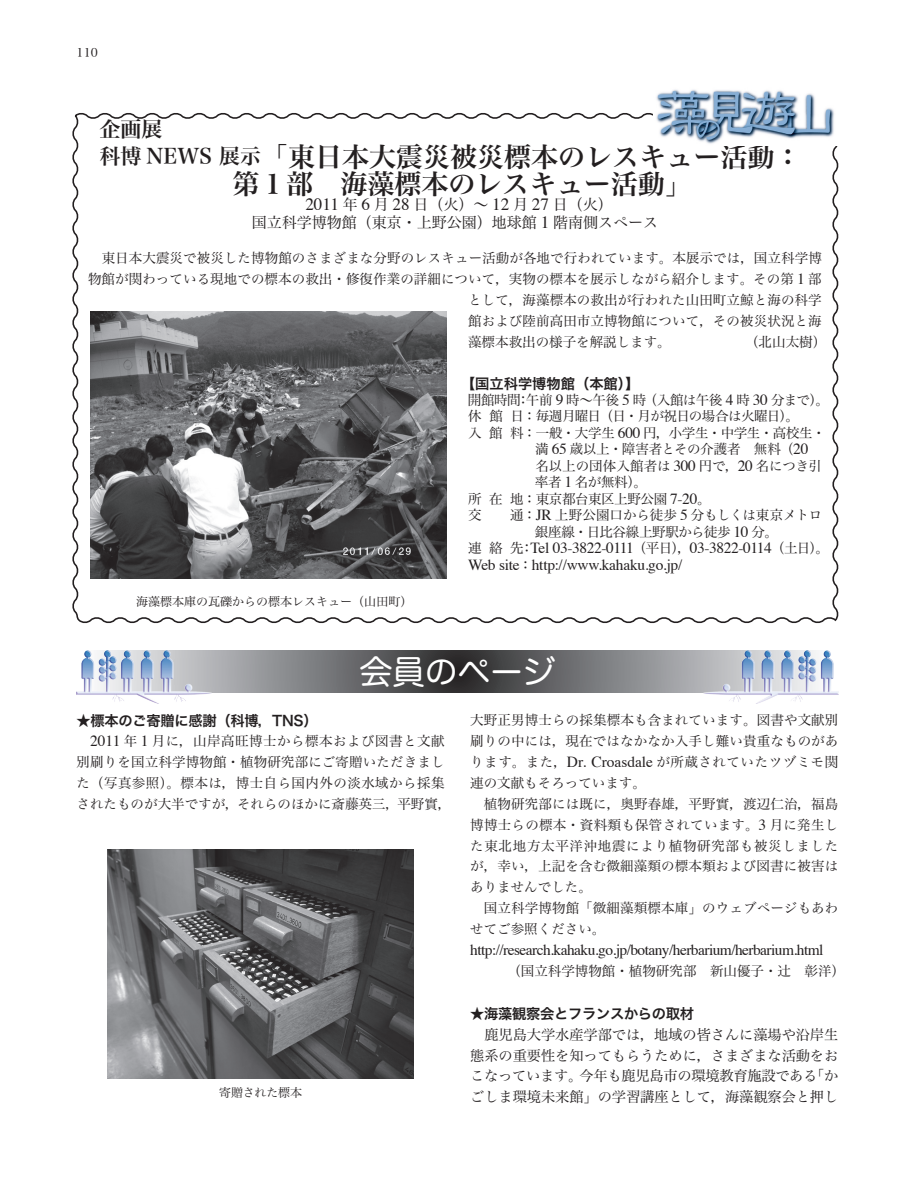
<style>
.page{position:relative;width:915px;height:1191px;background:#fff}
.page>*{position:absolute;margin:0;border:0;box-sizing:border-box;transform-origin:0 0}
.見出し{font:33px "Hira Maru Pro W4";letter-spacing:-.015em;color:#fff}
.t1{font:27px "Hira Min Pro W6";color:#231f20}
.t2{font:21px "Hira Min Pro W6";color:#231f20}
.t3{font:15.45px "Times";letter-spacing:-.035em;color:#231f20}
.t4{font:15.45px "Times";letter-spacing:-.015em;color:#231f20}
.t5{font:15px "Hira Min Pro W3";color:#231f20}
.t6{font:14.25px/20.9px "Hira Min Pro W3";letter-spacing:-.005em;color:#231f20;text-align:justify}
.t7{font:14.25px "Hira Kaku Pro W6";letter-spacing:-.02em;color:#231f20}
.t8{font:14.25px "Hira Kaku Pro W6";color:#231f20}
.t9{font:13.5px/21px "Hira Min Pro W3";letter-spacing:.005em;color:#231f20;text-align:justify}
.t10{font:13.5px/16.5px "Hira Min Pro W3";letter-spacing:-.02em;color:#231f20}
.t11{font:13.5px "Hira Min Pro W3";letter-spacing:-.03em;color:#231f20}
.t12{font:13.5px "Hira Min Pro W3";letter-spacing:-.04em;color:#231f20}
.t13{font:13.5px "Hira Min Pro W3";letter-spacing:-.025em;color:#231f20}
.本文{font:12px "Hira Min Pro W3";color:#231f20}
.s1{font-size:21px}
.s2{font-family:"Times";font-size:17.1px}
.s3{font-family:"Times";font-size:15.45px}
.s4{font-family:"Hira Min Pro W3";font-size:13.5px}
</style>
<div class="page">
<svg style="left:72px;top:113px;width:767px;height:511px"></svg>
<img style="left:653px;top:89px;width:185px;height:56px">
<img style="left:90px;top:311px;width:356px;height:267px">
<svg style="left:212px;top:650px;width:491px;height:42px"></svg>
<img style="left:703px;top:650px;width:135px;height:53px">
<img style="left:77px;top:650px;width:135px;height:53px">
<img style="left:108px;top:849px;width:305px;height:229px">
<p class="本文" style="left:77px;top:43px;width:23px">110</p>
<p class="t2" style="left:99px;top:111px;width:64px">企画展</p>
<p class="t1" style="left:78px;top:133px;width:724px"><span class="s1">　科博 NEWS 展示</span>「東日本大震災被災標本のレスキュー活動：</p>
<p class="t1" style="left:232px;top:160px;width:460px">第１部　海藻標本のレスキュー活動」</p>
<p class="t5" style="left:305px;top:192px;width:309px"><span class="s2">2011</span> 年 <span class="s2">6</span> 月 <span class="s2">28</span> 日（火）～ <span class="s2">12</span> 月 <span class="s2">27</span> 日（火）</p>
<p class="t5" style="left:251px;top:210px;width:408px">国立科学博物館（東京・上野公園）地球館 <span class="s2">1</span> 階南側スペース</p>
<p class="t9" style="left:102px;top:246px;width:721px">東日本大震災で被災した博物館のさまざまな分野のレスキュー活動が各地で行われています。本展示では，国立科学博</p>
<p class="t9" style="left:88px;top:267px;width:734px">物館が関わっている現地での標本の救出・修復作業の詳細について，実物の標本を展示しながら紹介します。その第 <span class="s3">1</span> 部</p>
<p class="t9" style="left:468px;top:288px;width:355px">として，海藻標本の救出が行われた山田町立鯨と海の科学</p>
<p class="t9" style="left:468px;top:309px;width:355px">館および陸前高田市立博物館について，その被災状況と海</p>
<p class="t9" style="left:468px;top:330px;width:204px">藻標本救出の様子を解説します。</p>
<p class="t9" style="left:744px;top:330px;width:83px">（北山太樹）</p>
<p class="t8" style="left:461px;top:371px;width:180px">【国立科学博物館（本館）】</p>
<p class="t11" style="left:468px;top:388px;width:362px">開館時間：午前 <span class="s3">9</span> 時～午後 <span class="s3">5</span> 時（入館は午後 <span class="s3">4</span> 時 <span class="s3">30</span> 分まで）。</p>
<p class="t12" style="left:468px;top:405px;width:332px">休館日：毎週月曜日（日・月が祝日の場合は火曜日）。</p>
<p class="t10" style="left:534px;top:423px;width:292px;text-indent:-67px">入館料：一般・大学生 <span class="s3">600</span> 円，小学生・中学生・高校生・満 <span class="s3">65</span> 歳以上・障害者とその介護者 無料（<span class="s3">20<br></span>名以上の団体入館者は <span class="s3">300</span> 円で，<span class="s3">20</span> 名につき引率者 <span class="s3">1</span> 名が無料）。</p>
<p class="t13" style="left:468px;top:487px;width:244px">所在地：東京都台東区上野公園 <span class="s3">7-20</span>。</p>
<p class="t9" style="left:468px;top:503px;width:15px">交</p>
<p class="t10" style="left:534px;top:506px;width:289px;text-indent:-25px">通：<span class="s3">JR</span> 上野公園口から徒歩 <span class="s3">5</span> 分もしくは東京メトロ銀座線・日比谷線上野駅から徒歩 <span class="s3">10</span> 分。</p>
<p class="t3" style="left:468px;top:534px;width:362px"><span class="s4">連絡先：</span>Tel 03-3822-0111<span class="s4">（平日），</span>03-3822-0114<span class="s4">（土日）。</span></p>
<p class="t4" style="left:468px;top:550px;width:215px">Web site<span class="s4">：</span>http://www.kahaku.go.jp/</p>
<p class="本文" style="left:136px;top:591px;width:278px">海藻標本庫の瓦礫からの標本レスキュー（山田町）</p>
<p class="見出し" style="left:359px;top:642px;width:197px">会員のページ</p>
<p class="t7" style="left:77px;top:707px;width:242px">★標本のご寄贈に感謝（科博，TNS）</p>
<p class="t9" style="left:77px;top:729px;width:376px;text-align:center"><span class="s3">2011</span> 年 <span class="s3">1</span> 月に，山岸高旺博士から標本および図書と文献<br>別刷りを国立科学博物館･植物研究部にご寄贈いただきました（写真参照）。標本は，博士自ら国内外の淡水域から採集されたものが大半ですが，それらのほかに斎藤英三，平野實，</p>
<p class="本文" style="left:219px;top:1082px;width:84px">寄贈された標本</p>
<p class="t9" style="left:470px;top:708px;width:369px">大野正男博士らの採集標本も含まれています。図書や文献別刷りの中には，現在ではなかなか入手し難い貴重なものがあります。また，<span class="s3">Dr. Croasdale</span> が所蔵されていたツヅミモ関連の文献もそろっています。</p>
<p class="t9" style="left:470px;top:792px;width:369px;text-indent:14px">植物研究部には既に，奥野春雄，平野實，渡辺仁治，福島博博士らの標本･資料類も保管されています。<span class="s3">3</span> 月に発生した東北地方太平洋沖地震により植物研究部も被災しましたが，幸い，上記を含む微細藻類の標本類および図書に被害はありませんでした。</p>
<p class="t9" style="left:470px;top:896px;width:369px;text-indent:14px">国立科学博物館「微細藻類標本庫」のウェブページもあわせてご参照ください。</p>
<p class="t3" style="left:470px;top:935px;width:354px">http://research.kahaku.go.jp/botany/herbarium/herbarium.html</p>
<p class="t9" style="left:507px;top:959px;width:339px">（国立科学博物館･植物研究部 新山優子･辻 彰洋）</p>
<p class="t7" style="left:470px;top:1000px;width:225px">★海藻観察会とフランスからの取材</p>
<p class="t6" style="left:470px;top:1022px;width:369px;text-indent:14px">鹿児島大学水産学部では，地域の皆さんに藻場や沿岸生態系の重要性を知ってもらうために，さまざまな活動をおこなっています。今年も鹿児島市の環境教育施設である「かごしま環境未来館」の学習講座として，海藻観察会と押し</p>
</div>
